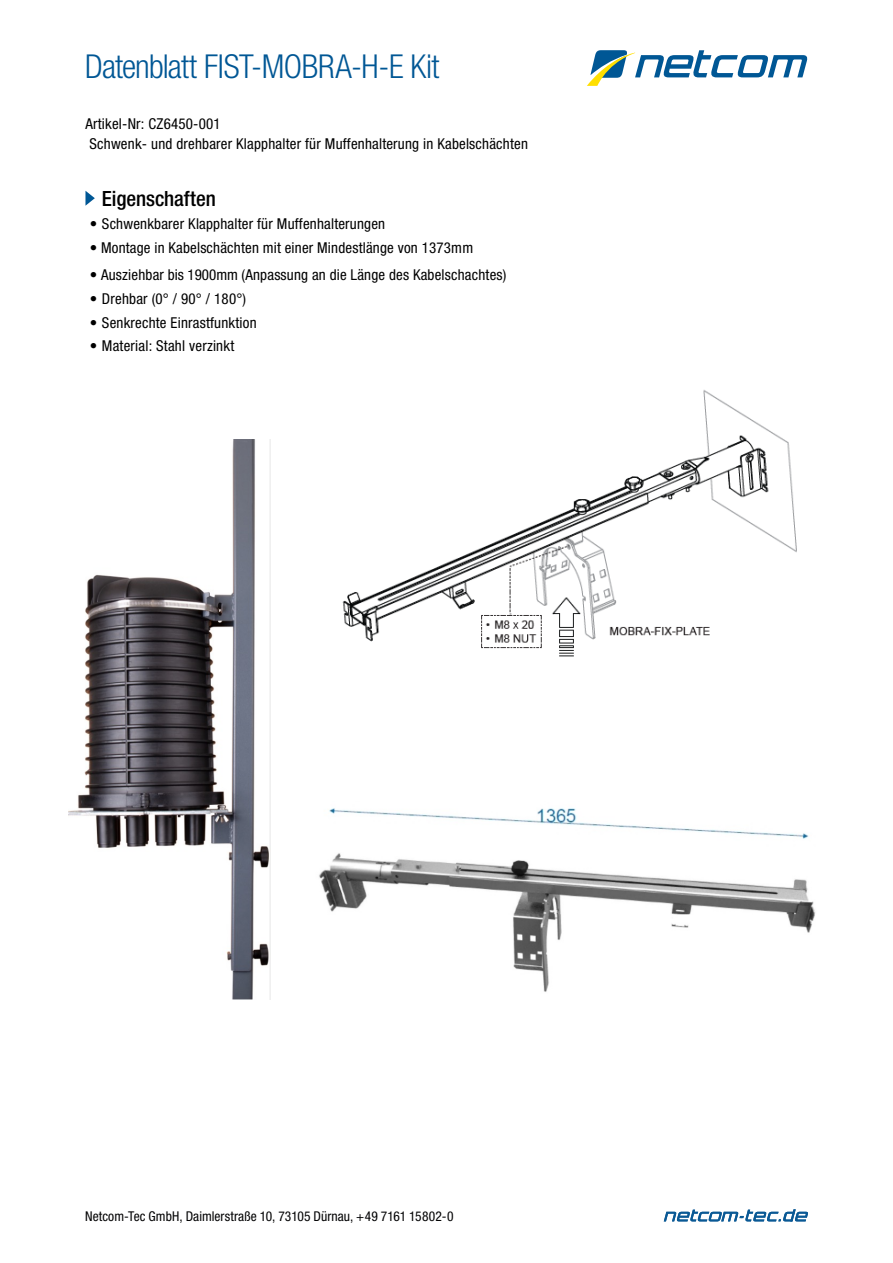
<style>
.page{position:relative;width:893px;height:1263px;background:#fff}
.page>*{position:absolute;margin:0;border:0;box-sizing:border-box;transform-origin:0 0}
.t1{font:300 condensed 33px "Helvetica Neue LT Std";letter-spacing:-.02em;color:#005795}
.t2{font:500 condensed 21px "Helvetica Neue LT Std";letter-spacing:-.005em;color:#000}
.t3{font:condensed 15px/19.5px "Helvetica Neue LT Std";letter-spacing:.015em;color:#000}
.t4{font:condensed 13.5px "Helvetica Neue LT Std";letter-spacing:.005em;color:#020203}
</style>
<div class="page">
<svg style="left:587px;top:50px;width:221px;height:36px"></svg>
<svg style="left:664px;top:1209px;width:144px;height:12px"></svg>
<svg style="left:85px;top:191px;width:10px;height:15px"></svg>
<img style="left:68px;top:440px;width:203px;height:559px">
<img style="left:342px;top:390px;width:455px;height:267px">
<img style="left:319px;top:808px;width:497px;height:184px">
<h1 class="t1" style="left:85px;top:47px;width:356px">Datenblatt FIST-MOBRA-H-E Kit</h1>
<p class="t3" style="left:85px;top:114px;width:444px">Artikel-Nr: CZ6450-001<br>Schwenk- und drehbarer Klapphalter für Muffenhalterung in Kabelschächten</p>
<h2 class="t2" style="left:102px;top:186px;width:115px">Eigenschaften</h2>
<p class="t3" style="left:90px;top:214px;width:297px">• Schwenkbarer Klapphalter für Muffenhalterungen</p>
<p class="t3" style="left:90px;top:238px;width:385px">• Montage in Kabelschächten mit einer Mindestlänge von 1373mm</p>
<p class="t3" style="left:90px;top:265px;width:418px">• Ausziehbar bis 1900mm (Anpassung an die Länge des Kabelschachtes)</p>
<p class="t3" style="left:90px;top:289px;width:158px">• Drehbar (0° / 90° / 180°)</p>
<p class="t3" style="left:90px;top:312px;width:168px">• Senkrechte Einrastfunktion</p>
<p class="t3" style="left:90px;top:336px;width:146px">• Material: Stahl verzinkt</p>
<p class="t4" style="left:85px;top:1208px;width:370px">Netcom-Tec GmbH, Daimlerstraße 10, 73105 Dürnau, +49 7161 15802-0</p>
</div>
